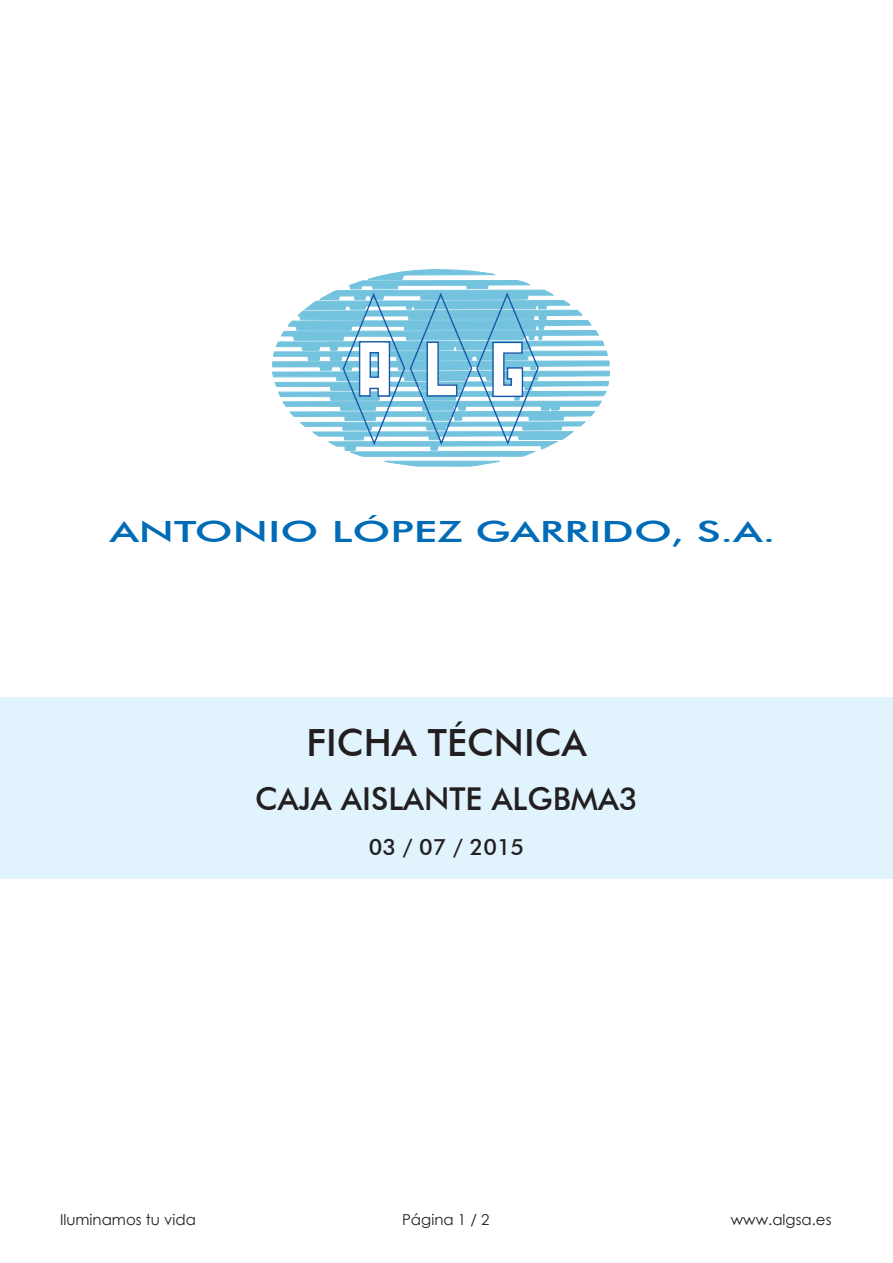
<style>
.page{position:relative;width:893px;height:1263px;background:#fff}
.page>*{position:absolute;margin:0;border:0;box-sizing:border-box;transform-origin:0 0}
.t1{font:500 37.5px "Futura BT";color:#231f20}
.t2{font:500 31.5px "Futura BT";color:#231f20}
.t3{font:500 29.25px "Futura BT";color:#006bb7;scale:1.5 1}
.t4{font:500 22.5px "Futura BT";color:#231f20}
.t5{font:15px "Century Gothic";color:#231f20}
</style>
<div class="page">
<div style="left:0;top:697px;width:893px;height:182px;background:#e1f4fd"></div>
<svg style="left:272px;top:269px;width:338px;height:197px"></svg>
<h3 class="t3" style="left:110px;top:514px;width:445px">ANTONIO LÓPEZ GARRIDO, S.A.</h3>
<p class="t1" style="left:306px;top:719px;width:282px">FICHA TÉCNICA</p>
<p class="t2" style="left:255px;top:780px;width:384px">CAJA AISLANTE ALGBMA3</p>
<p class="t4" style="left:369px;top:833px;width:157px">03 / 07 / 2015</p>
<p class="t5" style="left:60px;top:1209px;width:138px">Iluminamos tu vida</p>
<p class="t5" style="left:402px;top:1209px;width:89px">Página 1 / 2</p>
<p class="t5" style="left:731px;top:1209px;width:102px">www.algsa.es</p>
</div>
